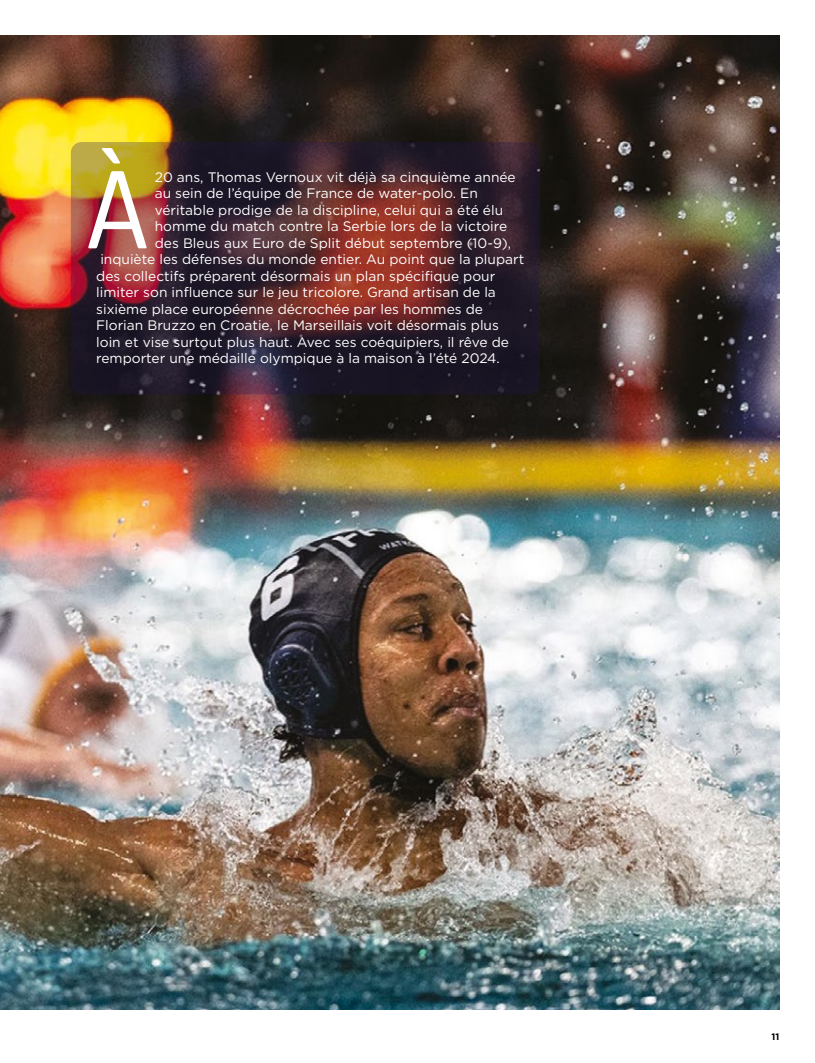
<style>
.page{position:relative;width:815px;height:1063px;background:#fff}
.page>*{position:absolute;margin:0;border:0;box-sizing:border-box;transform-origin:0 0}
.t1{font:500 120px "Rajdhani";color:#fff}
.t2{font:13.75px "Gotham";color:#fff}
.t3{font:700 9.38px "Gotham";color:#000}
</style>
<div class="page">
<img style="left:0;top:35px;width:780px;height:975px">
<svg style="left:71px;top:142px;width:469px;height:252px;background:#47272b"></svg>
<h1 class="t1" style="left:85px;top:140px;width:66px">À</h1>
<p class="t2" style="left:155px;top:168px;width:363px">20 ans, Thomas Vernoux vit déjà sa cinquième année</p>
<p class="t2" style="left:155px;top:185px;width:325px">au sein de l’équipe de France de water-polo. En</p>
<p class="t2" style="left:155px;top:201px;width:350px">véritable prodige de la discipline, celui qui a été élu</p>
<p class="t2" style="left:155px;top:218px;width:354px">homme du match contre la Serbie lors de la victoire</p>
<p class="t2" style="left:155px;top:234px;width:358px">des Bleus aux Euro de Split début septembre (10-9),</p>
<p class="t2" style="left:100px;top:251px;width:425px">inquiète les défenses du monde entier. Au point que la plupart</p>
<p class="t2" style="left:96px;top:267px;width:401px">des collectifs préparent désormais un plan spécifique pour</p>
<p class="t2" style="left:96px;top:284px;width:401px">limiter son influence sur le jeu tricolore. Grand artisan de la</p>
<p class="t2" style="left:96px;top:300px;width:388px">sixième place européenne décrochée par les hommes de</p>
<p class="t2" style="left:96px;top:317px;width:404px">Florian Bruzzo en Croatie, le Marseillais voit désormais plus</p>
<p class="t2" style="left:96px;top:333px;width:414px">loin et vise surtout plus haut. Avec ses coéquipiers, il rêve de</p>
<p class="t2" style="left:96px;top:350px;width:405px">remporter une médaille olympique à la maison à l’été 2024.</p>
<p class="t3" style="left:772px;top:1030px;width:9px">11</p>
</div>
